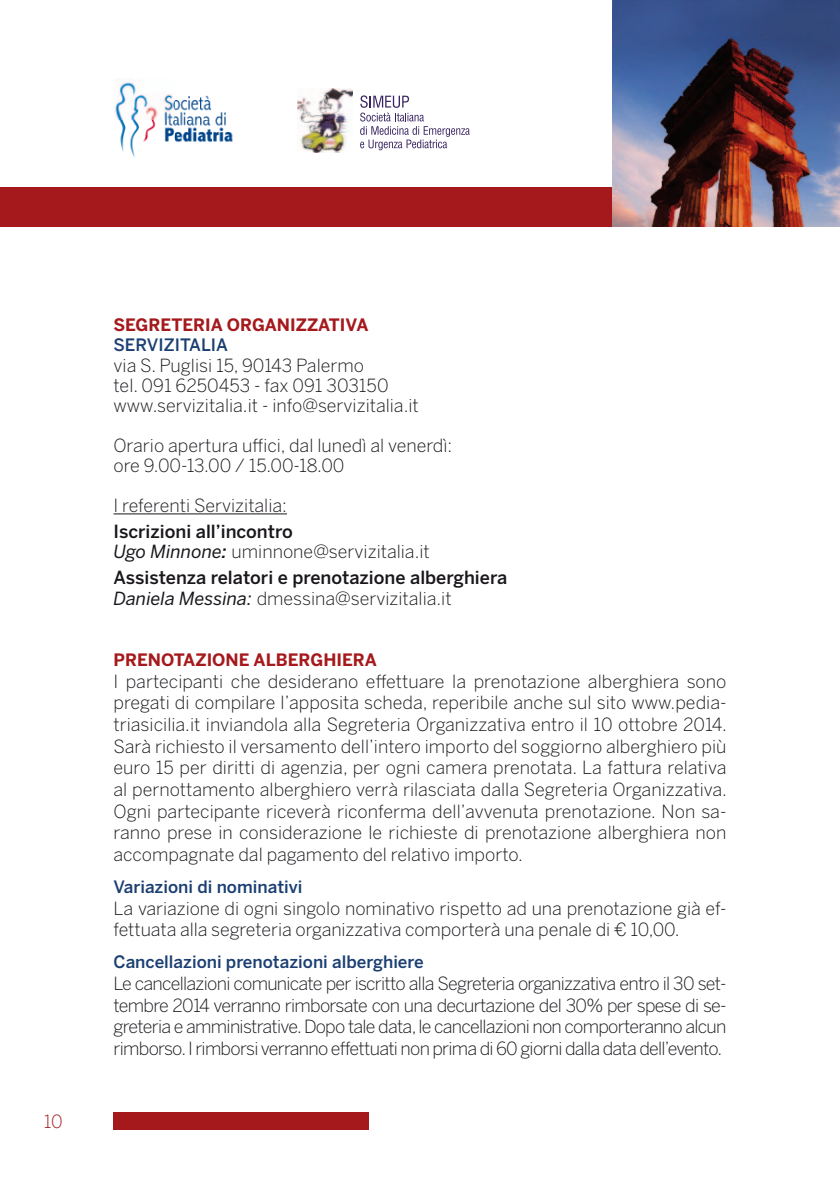
<style>
.page{position:relative;width:840px;height:1191px;background:#fff}
.page>*{position:absolute;margin:0;border:0;box-sizing:border-box;transform-origin:0 0}
.t1{font:300 18px/21.6px "Benton Sans";letter-spacing:-.005em;color:#1a171c}
.t2{font:500 18px/21.6px "Benton Sans";color:#1a171c}
.t3{font:300 18px "Benton Sans";color:#a5191c}
.t4{font:500 17px "Benton Sans";color:#1b3f72}
.t5{font:700 17px "Benton Sans";color:#a5191c}
.s1{font-weight:500}
.s2{font-weight:400;font-style:italic}
.s3{font-weight:500;font-style:italic}
.s4{font-weight:300}
</style>
<div class="page">
<div style="left:113px;top:1112px;width:256px;height:17px;background:#a5191c"></div>
<img style="left:297px;top:88px;width:56px;height:64px">
<svg style="left:360px;top:95px;width:109px;height:55px"></svg>
<img style="left:115px;top:82px;width:118px;height:76px">
<div style="left:0;top:188px;width:839px;height:39px;background:#a5191c"></div>
<img style="left:612px;top:0;width:227px;height:227px">
<hr style="left:113px;top:513px;width:174px;height:1px;background:#1a171c">
<p class="t3" style="left:44px;top:1110px;width:21px">10</p>
<p class="t5" style="left:113px;top:315px;width:256px">SEGRETERIA ORGANIZZATIVA</p>
<p class="t4" style="left:113px;top:335px;width:116px">SERVIZITALIA</p>
<p class="t1" style="left:113px;top:355px;width:307px;line-height:20px">via S. Puglisi 15, 90143 Palermo<br>tel. 091 6250453 - fax 091 303150 www.servizitalia.it - info@servizitalia.it</p>
<p class="t1" style="left:113px;top:435px;width:340px;line-height:20px">Orario apertura uffici, dal lunedì al venerdì: ore 9.00-13.00 / 15.00-18.00</p>
<p class="t1" style="left:113px;top:494px;width:175px">I referenti Servizitalia:</p>
<p class="t1" style="left:113px;top:521px;width:318px;line-height:20px"><span class="s1">Iscrizioni all’incontro<br></span><span class="s2">Ugo Minnone</span><span class="s3">:</span> uminnone@servizitalia.it</p>
<p class="t2" style="left:113px;top:566px;width:395px">Assistenza relatori e prenotazione alberghiera<br><span class="s2">Daniela Messina:</span> <span class="s4">dmessina@servizitalia.it</span></p>
<p class="t5" style="left:113px;top:649px;width:265px">PRENOTAZIONE ALBERGHIERA</p>
<p class="t1" style="left:113px;top:670px;width:614px;text-align:justify">I partecipanti che desiderano effettuare la prenotazione alberghiera sono pregati di compilare l’apposita scheda, reperibile anche sul sito www.pedia&shy;triasicilia.it inviandola alla Segreteria Organizzativa entro il 10 ottobre 2014.<br>Sarà richiesto il versamento dell’intero importo del soggiorno alberghiero più euro 15 per diritti di agenzia, per ogni camera prenotata. La fattura relativa al pernottamento alberghiero verrà rilasciata dalla Segreteria Organizzativa.<br>Ogni partecipante riceverà riconferma dell’avvenuta prenotazione. Non sa&shy;ranno prese in considerazione le richieste di prenotazione alberghiera non accompagnate dal pagamento del relativo importo.</p>
<p class="t4" style="left:113px;top:876px;width:190px">Variazioni di nominativi</p>
<p class="t1" style="left:113px;top:897px;width:614px">La variazione di ogni singolo nominativo rispetto ad una prenotazione già ef&shy;fettuata alla segreteria organizzativa comporterà una penale di € 10,00.</p>
<p class="t4" style="left:113px;top:952px;width:311px">Cancellazioni prenotazioni alberghiere</p>
<p class="t1" style="left:113px;top:972px;width:614px;text-align:justify">Le cancellazioni comunicate per iscritto alla Segreteria organizzativa entro il 30 set&shy;tembre 2014 verranno rimborsate con una decurtazione del 30% per spese di se&shy;greteria e amministrative. Dopo tale data, le cancellazioni non comporteranno alcun rimborso. I rimborsi verranno effettuati non prima di 60 giorni dalla data dell’evento.</p>
</div>
